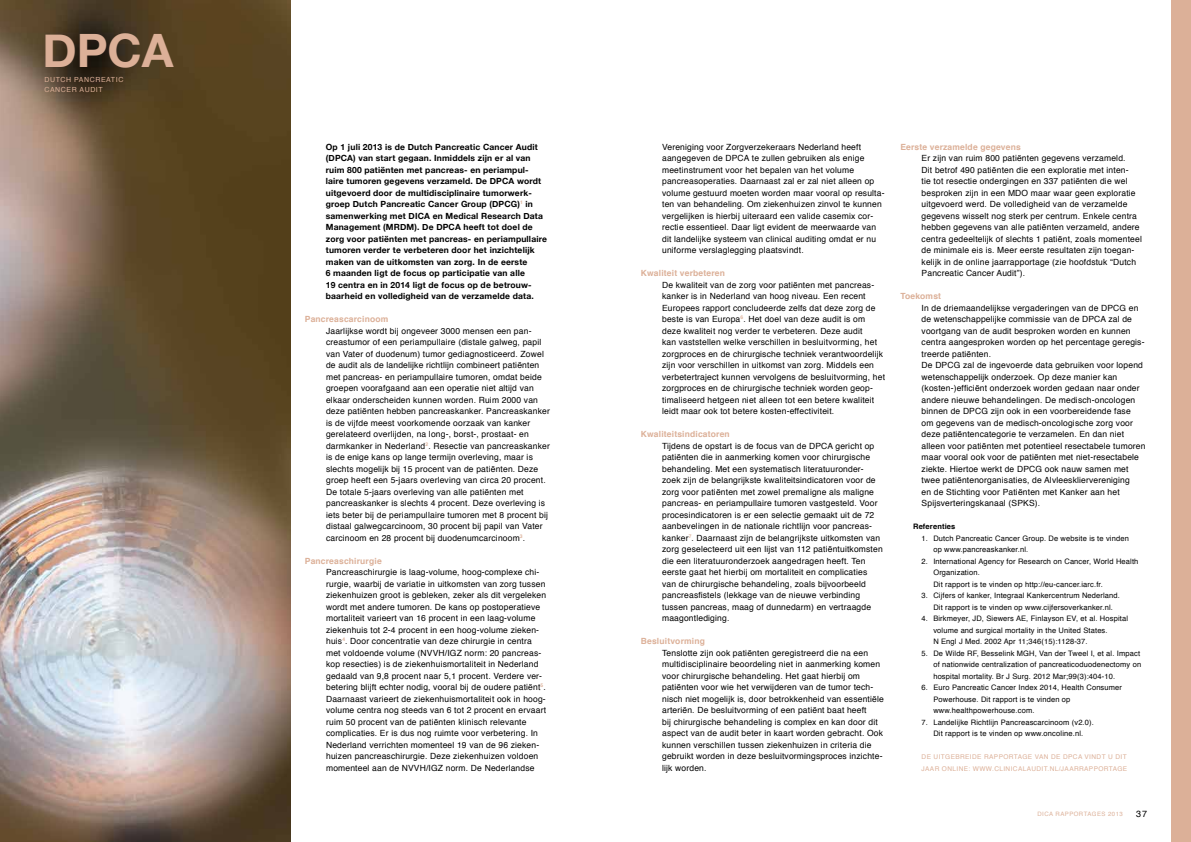
<style>
.page{position:relative;width:1191px;height:842px;background:#fff}
.page>*{position:absolute;margin:0;border:0;box-sizing:border-box;transform-origin:0 0}
.t1{font:700 46px "Helvetica Neue";color:#dcb098}
.t2{font:9px "Helvetica";color:#000}
.t3{font:8.5px/11.5px "Helvetica";letter-spacing:.02em;color:#000}
.t4{font:700 8.5px/11.5px "Helvetica Neue";letter-spacing:.02em;color:#000}
.t5{font:700 8.5px "Helvetica";letter-spacing:.02em;color:#dcb098}
.t6{font:7.5px/11.5px "Helvetica";letter-spacing:.02em;color:#000}
.t7{font:700 7.5px "Helvetica";color:#000}
.t8{font:7px "Helvetica";letter-spacing:.08em;color:#dcb098}
.t9{font:6.5px "Helvetica";letter-spacing:.06em;color:#dcb098}
.t10{font:6px "Helvetica";letter-spacing:.08em;color:#dcb098}
</style>
<div class="page">
<img style="left:0;top:0;width:291px;height:842px">
<div style="left:1171px;top:0;width:20px;height:842px;background:#dcb098"></div>
<h1 class="t1" style="left:43px;top:9px;width:133px">DPCA</h1>
<p class="t8" style="left:44px;top:74px;width:12px">Dutch</p>
<p class="t8" style="left:74px;top:74px;width:11px">Pancreatic</p>
<p class="t8" style="left:44px;top:84px;width:12px">Cancer</p>
<p class="t8" style="left:79px;top:84px;width:11px">Audit</p>
<p class="t4" style="left:326px;top:140px;width:223px">Op 1 juli 2013 is de Dutch Pancreatic Cancer Audit (DPCA) van start gegaan. Inmiddels zijn er al van ruim 800 patiënten met pancreas- en periampul&shy;laire tumoren gegevens verzameld. De DPCA wordt uitgevoerd door de multidisciplinaire tumorwerk&shy;groep Dutch Pancreatic Cancer Group (DPCG)<sup>1</sup> in samenwerking met DICA en Medical Research Data Management (MRDM). De DPCA heeft tot doel de zorg voor patiënten met pancreas- en periampullaire tumoren verder te verbeteren door het inzichtelijk maken van de uitkomsten van zorg. In de eerste<br>6 maanden ligt de focus op participatie van alle<br>19 centra en in 2014 ligt de focus op de betrouw&shy;baarheid en volledigheid van de verzamelde data.</p>
<p class="t5" style="left:305px;top:312px;width:85px">Pancreascarcinoom</p>
<p class="t3" style="left:326px;top:325px;width:225px">Jaarlijkse wordt bij ongeveer 3000 mensen een pan&shy;creastumor of een periampullaire (distale galweg, papil van Vater of duodenum) tumor gediagnosticeerd. Zowel de audit als de landelijke richtlijn combineert patiënten met pancreas- en periampullaire tumoren, omdat beide groepen voorafgaand aan een operatie niet altijd van elkaar onderscheiden kunnen worden. Ruim 2000 van deze patiënten hebben pancreaskanker. Pancreaskanker is de vijfde meest voorkomende oorzaak van kanker gerelateerd overlijden, na long-, borst-, prostaat- en darmkanker in Nederland<sup>2</sup>. Resectie van pancreaskanker is de enige kans op lange termijn overleving, maar is slechts mogelijk bij 15 procent van de patiënten. Deze groep heeft een 5-jaars overleving van circa 20 procent.<br>De totale 5-jaars overleving van alle patiënten met pancreaskanker is slechts 4 procent. Deze overleving is iets beter bij de periampullaire tumoren met 8 procent bij distaal galwegcarcinoom, 30 procent bij papil van Vater carcinoom en 28 procent bij duodenumcarcinoom<sup>3</sup>.</p>
<p class="t5" style="left:305px;top:554px;width:78px">Pancreaschirurgie</p>
<p class="t3" style="left:326px;top:567px;width:222px">Pancreaschirurgie is laag-volume, hoog-complexe chi&shy;rurgie, waarbij de variatie in uitkomsten van zorg tussen ziekenhuizen groot is gebleken, zeker als dit vergeleken wordt met andere tumoren. De kans op postoperatieve mortaliteit varieert van 16 procent in een laag-volume ziekenhuis tot 2-4 procent in een hoog-volume zieken&shy;huis<sup>4</sup>. Door concentratie van deze chirurgie in centra met voldoende volume (NVVH/IGZ norm: 20 pancreas&shy;kop resecties) is de ziekenhuismortaliteit in Nederland gedaald van 9,8 procent naar 5,1 procent. Verdere ver&shy;betering blijft echter nodig, vooral bij de oudere patiënt<sup>5</sup>.<br>Daarnaast varieert de ziekenhuismortaliteit ook in hoog&shy;volume centra nog steeds van 6 tot 2 procent en ervaart ruim 50 procent van de patiënten klinisch relevante complicaties. Er is dus nog ruimte voor verbetering. In Nederland verrichten momenteel 19 van de 96 zieken&shy;huizen pancreaschirurgie. Deze ziekenhuizen voldoen momenteel aan de NVVH/IGZ norm. De Nederlandse</p>
<p class="t3" style="left:662px;top:141px;width:224px">Vereniging voor Zorgverzekeraars Nederland heeft aangegeven de DPCA te zullen gebruiken als enige meetinstrument voor het bepalen van het volume pancreasoperaties. Daarnaast zal er zal niet alleen op volume gestuurd moeten worden maar vooral op resulta&shy;ten van behandeling. Om ziekenhuizen zinvol te kunnen vergelijken is hierbij uiteraard een valide casemix cor&shy;rectie essentieel. Daar ligt evident de meerwaarde van dit landelijke systeem van clinical auditing omdat er nu uniforme verslaglegging plaatsvindt.</p>
<p class="t5" style="left:641px;top:266px;width:86px">Kwaliteit verbeteren</p>
<p class="t3" style="left:662px;top:279px;width:224px">De kwaliteit van de zorg voor patiënten met pancreas&shy;kanker is in Nederland van hoog niveau. Een recent Europees rapport concludeerde zelfs dat deze zorg de beste is van Europa<sup>6</sup>. Het doel van deze audit is om deze kwaliteit nog verder te verbeteren. Deze audit<br>kan vaststellen welke verschillen in besluitvorming, het zorgproces en de chirurgische techniek verantwoordelijk zijn voor verschillen in uitkomst van zorg. Middels een verbetertraject kunnen vervolgens de besluitvorming, het zorgproces en de chirurgische techniek worden geop&shy;timaliseerd hetgeen niet alleen tot een betere kwaliteit leidt maar ook tot betere kosten-effectiviteit.</p>
<p class="t5" style="left:641px;top:427px;width:90px">Kwaliteitsindicatoren</p>
<p class="t3" style="left:662px;top:440px;width:222px">Tijdens de opstart is de focus van de DPCA gericht op patiënten die in aanmerking komen voor chirurgische behandeling. Met een systematisch literatuuronder&shy;zoek zijn de belangrijkste kwaliteitsindicatoren voor de zorg voor patiënten met zowel premaligne als maligne pancreas- en periampullaire tumoren vastgesteld. Voor procesindicatoren is er een selectie gemaakt uit de 72 aanbevelingen in de nationale richtlijn voor pancreas&shy;kanker<sup>7</sup>. Daarnaast zijn de belangrijkste uitkomsten van zorg geselecteerd uit een lijst van 112 patiëntuitkomsten die een literatuuronderzoek aangedragen heeft. Ten eerste gaat het hierbij om mortaliteit en complicaties van de chirurgische behandeling, zoals bijvoorbeeld pancreasfistels (lekkage van de nieuwe verbinding tussen pancreas, maag of dunnedarm) en vertraagde maagontlediging.</p>
<p class="t5" style="left:641px;top:634px;width:66px">Besluitvorming</p>
<p class="t3" style="left:662px;top:647px;width:223px">Tenslotte zijn ook patiënten geregistreerd die na een multidisciplinaire beoordeling niet in aanmerking komen voor chirurgische behandeling. Het gaat hierbij om patiënten voor wie het verwijderen van de tumor tech&shy;nisch niet mogelijk is, door betrokkenheid van essentiële arteriën. De besluitvorming of een patiënt baat heeft<br>bij chirurgische behandeling is complex en kan door dit aspect van de audit beter in kaart worden gebracht. Ook kunnen verschillen tussen ziekenhuizen in criteria die gebruikt worden in deze besluitvormingsproces inzichte&shy;lijk worden.</p>
<p class="t5" style="left:900px;top:140px;width:122px">Eerste verzamelde gegevens</p>
<p class="t3" style="left:921px;top:153px;width:222px">Er zijn van ruim 800 patiënten gegevens verzameld.<br>Dit betrof 490 patiënten die een exploratie met inten-<br>tie tot resectie ondergingen en 337 patiënten die wel besproken zijn in een MDO maar waar geen exploratie uitgevoerd werd. De volledigheid van de verzamelde gegevens wisselt nog sterk per centrum. Enkele centra hebben gegevens van alle patiënten verzameld, andere centra gedeeltelijk of slechts 1 patiënt, zoals momenteel de minimale eis is. Meer eerste resultaten zijn toegan&shy;kelijk in de online jaarrapportage (zie hoofdstuk “Dutch Pancreatic Cancer Audit”).</p>
<p class="t5" style="left:900px;top:289px;width:42px">Toekomst</p>
<p class="t3" style="left:921px;top:302px;width:225px">In de driemaandelijkse vergaderingen van de DPCG en de wetenschappelijke commissie van de DPCA zal de voortgang van de audit besproken worden en kunnen centra aangesproken worden op het percentage geregis&shy;treerde patiënten.<br>De DPCG zal de ingevoerde data gebruiken voor lopend wetenschappelijk onderzoek. Op deze manier kan (kosten-)efficiënt onderzoek worden gedaan naar onder andere nieuwe behandelingen. De medisch-oncologen binnen de DPCG zijn ook in een voorbereidende fase<br>om gegevens van de medisch-oncologische zorg voor deze patiëntencategorie te verzamelen. En dan niet alleen voor patiënten met potentieel resectabele tumoren maar vooral ook voor de patiënten met niet-resectabele ziekte. Hiertoe werkt de DPCG ook nauw samen met twee patiëntenorganisaties, de Alvleeskliervereniging<br>en de Stichting voor Patiënten met Kanker aan het Spijsverteringskanaal (SPKS).</p>
<p class="t7" style="left:913px;top:520px;width:44px">Referenties</p>
<p class="t6" style="left:933px;top:532px;width:197px;text-indent:-12px">1. Dutch Pancreatic Cancer Group. De website is te vinden op www.pancreaskanker.nl.</p>
<p class="t6" style="left:933px;top:555px;width:207px;text-indent:-12px">2. International Agency for Research on Cancer, World Health<br>Organization.<br>Dit rapport is te vinden op http://eu-cancer.iarc.fr.</p>
<p class="t6" style="left:933px;top:590px;width:188px;text-indent:-12px">3. Cijfers of kanker, Integraal Kankercentrum Nederland.<br>Dit rapport is te vinden op www.cijfersoverkanker.nl.</p>
<p class="t6" style="left:933px;top:613px;width:196px;text-indent:-12px">4. Birkmeyer, JD, Siewers AE, Finlayson EV, et al. Hospital volume and surgical mortality in the United States.<br>N Engl J Med. 2002 Apr 11;346(15):1128-37.</p>
<p class="t6" style="left:933px;top:647px;width:209px;text-indent:-12px">5. De Wilde RF, Besselink MGH, Van der Tweel I, et al. Impact of nationwide centralization of pancreaticoduodenectomy on hospital mortality. Br J Surg. 2012 Mar;99(3):404-10.</p>
<p class="t6" style="left:933px;top:682px;width:190px;text-indent:-12px">6. Euro Pancreatic Cancer Index 2014, Health Consumer<br>Powerhouse. Dit rapport is te vinden op www.healthpowerhouse.com.</p>
<p class="t6" style="left:921px;top:716px;width:174px;text-align:center">7. Landelijke Richtlijn Pancreascarcinoom (v2.0).<br>Dit rapport is te vinden op www.oncoline.nl.</p>
<p class="t9" style="left:921px;top:752px;width:18px">De uitgebreide</p>
<p class="t9" style="left:984px;top:752px;width:6px">rapportage</p>
<p class="t9" style="left:1034px;top:752px;width:6px">van</p>
<p class="t9" style="left:1051px;top:752px;width:39px">de DPCA vindt</p>
<p class="t9" style="left:1108px;top:752px;width:12px">u dit</p>
<p class="t9" style="left:921px;top:763px;width:6px">jaar</p>
<p class="t9" style="left:942px;top:763px;width:6px">online</p>
<p class="t9" style="left:968px;top:763px;width:12px">: www</p>
<p class="t9" style="left:992px;top:763px;width:8px">.clinicalaudit</p>
<p class="t9" style="left:1047px;top:763px;width:20px">.nl/jaarrapportage</p>
<p class="t10" style="left:1037px;top:809px;width:24px">DICA rapportages</p>
<p class="t10" style="left:1108px;top:809px;width:16px">2013</p>
<p class="t2" style="left:1136px;top:807px;width:12px">37</p>
</div>
